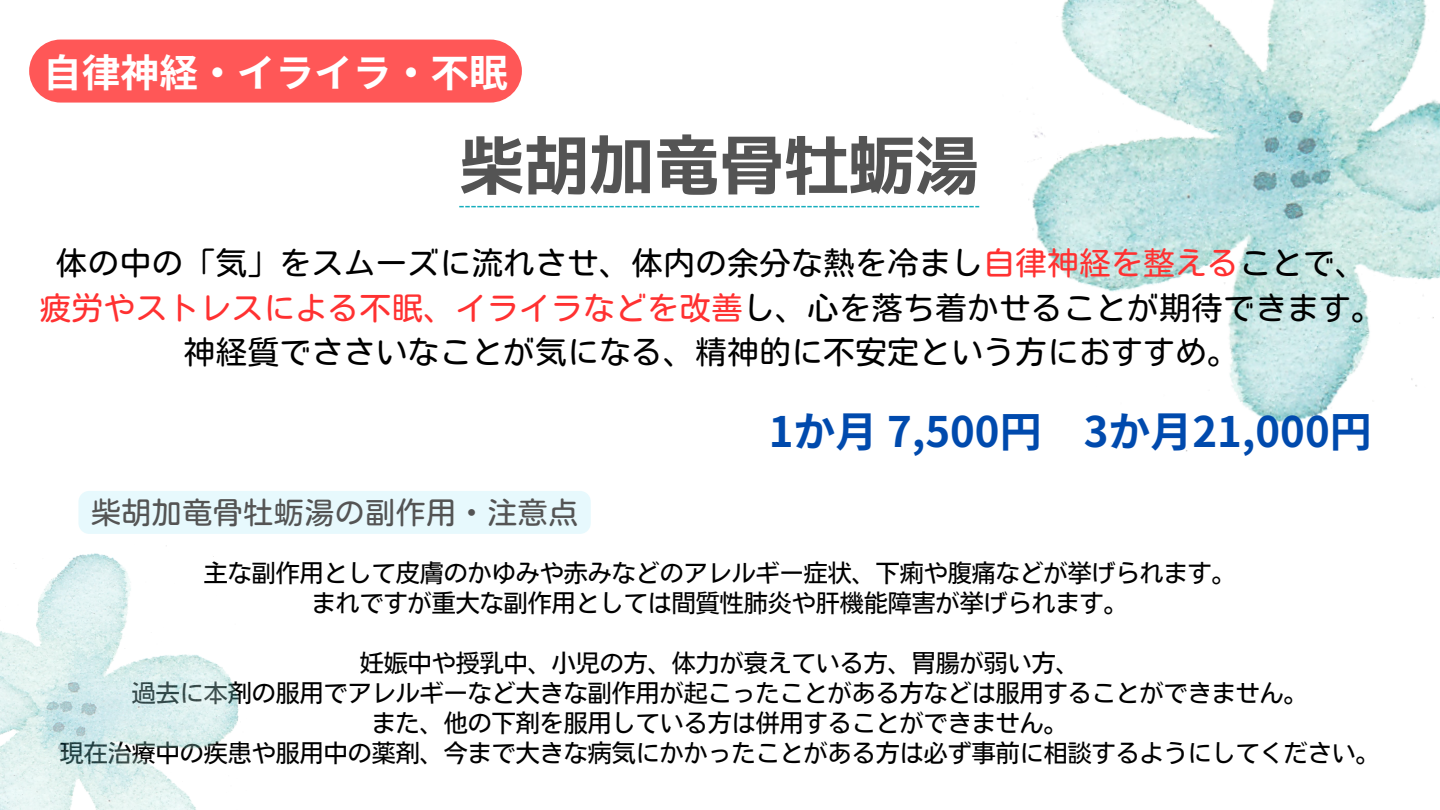
<style>
.page{position:relative;width:1440px;height:810px;background:#fff}
.page>*{position:absolute;margin:0;border:0;box-sizing:border-box;transform-origin:0 0}
.t1{font:65px "mplus 1 p bold";color:#545454}
.t2{font:700 42px "Source Han Sans JP";color:#004aad}
.t3{font:700 38.7px "Source Han Sans JP";color:#fff}
.t4{font:32px/44.2px "Motoya Maru Std W3";color:#000;text-align:center}
.t5{font:30.5px "Motoya Maru Std W3";color:#545454}
.t6{font:24px "Nud Motoya Cedar Std W3";color:#000}
.s1{color:#ff3131}
</style>
<div class="page">
<img style="left:979px;top:0;width:461px;height:452px">
<svg style="left:459px;top:206px;width:520px;height:1px"></svg>
<div style="left:29px;top:40px;width:493px;height:63px;background:#ff5757;border-radius:32px"></div>
<div style="left:78px;top:491px;width:513px;height:43px;background:#e7f9fd"></div>
<img style="left:0;top:545px;width:241px;height:265px">
<h3 class="t3" style="left:43px;top:42px;width:466px">自律神経・イライラ・不眠</h3>
<p class="t1" style="left:459px;top:119px;width:521px">柴胡加竜骨牡蛎湯</p>
<h2 class="t4" style="left:39px;top:241px;width:1345px">体の中の「気」をスムーズに流れさせ、体内の余分な熱を冷まし<span class="s1">自律神経を整える</span>ことで、<span class="s1">疲労やストレスによる不眠、イライラなどを改善</span>し、心を落ち着かせることが期待できます。神経質でささいなことが気になる、精神的に不安定という方におすすめ。</h2>
<p class="t5" style="left:91px;top:497px;width:489px">柴胡加竜骨牡蛎湯の副作用・注意点</p>
<h1 class="t2" style="left:769px;top:399px;width:604px">1か月 7,500円 3か月 21,000円</h1>
<h2 class="t6" style="left:204px;top:561px;width:1034px">主な副作用として皮膚のかゆみや赤みなどのアレルギー症状、下痢や腹痛などが挙げられます。</h2>
<h3 class="t6" style="left:312px;top:591px;width:818px">まれですが重大な副作用としては間質性肺炎や肝機能障害が挙げられます。</h3>
<p class="t6" style="left:360px;top:651px;width:722px">妊娠中や授乳中、小児の方、体力が衰えている方、胃腸が弱い方、</p>
<p class="t6" style="left:132px;top:681px;width:1178px">過去に本剤の服用でアレルギーなど大きな副作用が起こったことがある方などは服用することができません。</p>
<p class="t6" style="left:372px;top:711px;width:698px">また、他の下剤を服用している方は併用することができません。</p>
<p class="t6" style="left:60px;top:741px;width:1322px">現在治療中の疾患や服用中の薬剤、今まで大きな病気にかかったことがある方は必ず事前に相談するようにしてください。</p>
</div>
